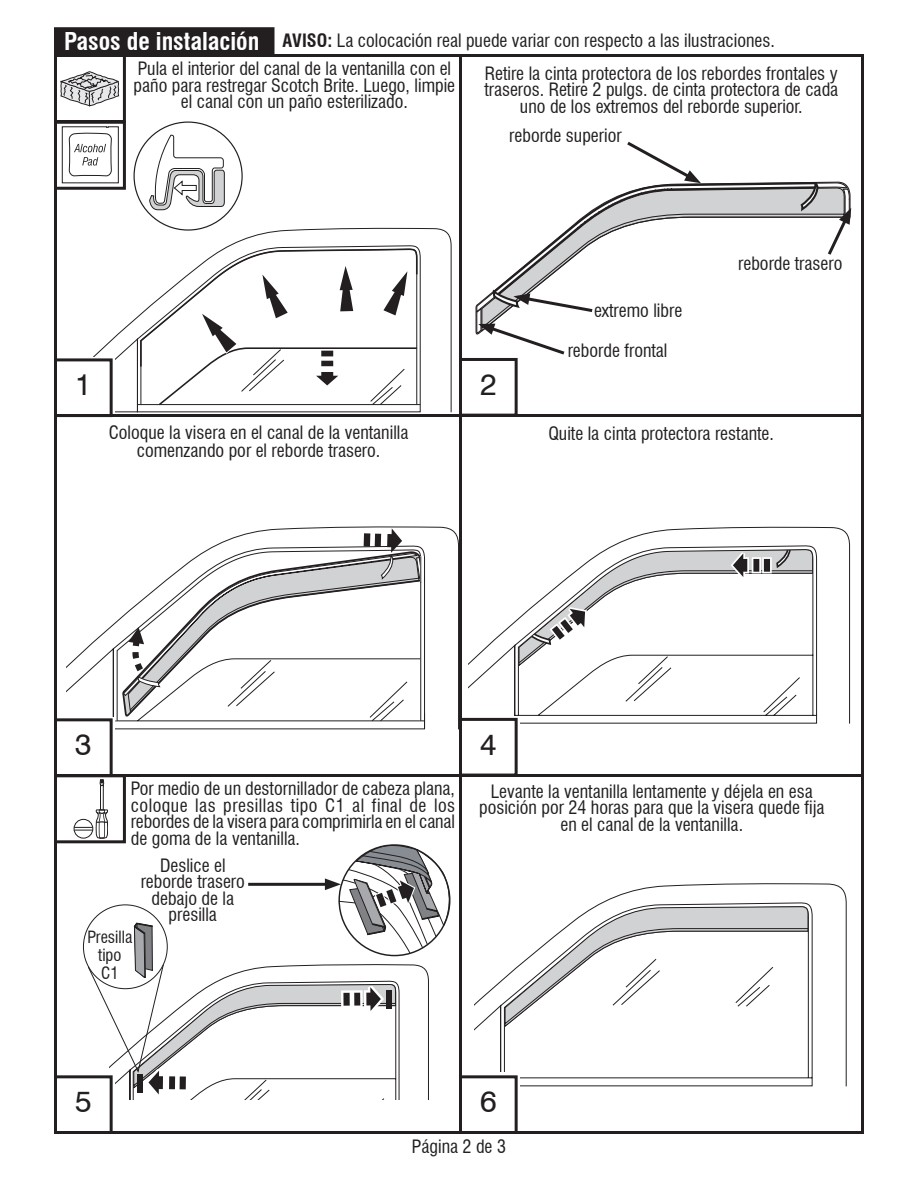
<style>
.page{position:relative;width:918px;height:1188px;background:#fff}
.page>*{position:absolute;margin:0;border:0;box-sizing:border-box;transform-origin:0 0}
.t1{font:30px "Swiss 721 BT";color:#231f20}
.t2{font:700 condensed 24px "Swiss 721 BT";color:#fff}
.Body_Text{font:condensed 18px/16.5px "Swiss 721 BT";color:#231f20;text-align:center}
.Body_Text-2{font:condensed 16.5px/18px "Swiss 721 BT";color:#231f20;text-align:center}
.s1{font-weight:700}
</style>
<div class="page">
<svg style="left:474px;top:883px;width:373px;height:203px"></svg>
<svg style="left:504px;top:907px;width:305px;height:121px"></svg>
<svg style="left:468px;top:526px;width:382px;height:198px"></svg>
<svg style="left:513px;top:541px;width:305px;height:129px"></svg>
<svg style="left:296px;top:526px;width:163px;height:204px"></svg>
<svg style="left:66px;top:546px;width:359px;height:184px"></svg>
<svg style="left:121px;top:549px;width:305px;height:170px"></svg>
<svg style="left:122px;top:707px;width:298px;height:7px"></svg>
<hr style="left:421px;top:557px;width:3px;height:25px;background:#fff">
<svg style="left:101px;top:528px;width:322px;height:179px"></svg>
<svg style="left:93px;top:228px;width:359px;height:185px"></svg>
<svg style="left:136px;top:246px;width:285px;height:167px"></svg>
<div style="left:461px;top:1072px;width:54px;height:55px;background:#fff"></div>
<div style="left:466px;top:1074px;width:54px;height:55px;background:#fff"></div>
<div style="left:459px;top:1075px;width:59px;height:59px;border:3px solid #231f20"></div>
<div style="left:61px;top:357px;width:54px;height:55px;background:#fff"></div>
<hr style="left:54px;top:414px;width:810px;height:3px;background:#231f20">
<div style="left:54px;top:358px;width:59px;height:59px;border:3px solid #231f20"></div>
<div style="left:55px;top:28px;width:219px;height:26px;background:#231f20"></div>
<div style="left:54px;top:27px;width:220px;height:28px;border:2px solid #231f20"></div>
<hr style="left:54px;top:774px;width:810px;height:3px;background:#231f20">
<div style="left:61px;top:717px;width:54px;height:55px;background:#fff"></div>
<div style="left:54px;top:718px;width:59px;height:59px;border:3px solid #231f20"></div>
<div style="left:466px;top:717px;width:54px;height:55px;background:#fff"></div>
<div style="left:459px;top:718px;width:59px;height:59px;border:3px solid #231f20"></div>
<div style="left:54px;top:1075px;width:59px;height:59px;border:3px solid #231f20"></div>
<div style="left:459px;top:358px;width:59px;height:59px;border:3px solid #231f20"></div>
<hr style="left:459px;top:54px;width:3px;height:1080px;background:#231f20">
<div style="left:54px;top:54px;width:72px;height:69px;border:3px solid #231f20"></div>
<svg style="left:62px;top:126px;width:57px;height:58px"></svg>
<svg style="left:60px;top:71px;width:59px;height:35px"></svg>
<div style="left:54px;top:121px;width:72px;height:69px;border:3px solid #231f20"></div>
<svg style="left:149px;top:135px;width:76px;height:75px"></svg>
<svg style="left:139px;top:248px;width:280px;height:159px"></svg>
<svg style="left:476px;top:141px;width:375px;height:214px"></svg>
<div style="left:54px;top:774px;width:72px;height:69px;border:3px solid #231f20"></div>
<svg style="left:74px;top:779px;width:34px;height:59px"></svg>
<svg style="left:87px;top:844px;width:362px;height:255px"></svg>
<p class="t2" style="left:64px;top:26px;width:197px">Pasos de instalación</p>
<p class="Body_Text" style="left:282px;top:32px;width:494px"><span class="s1">AVISO:</span> La colocación real puede variar con respecto a las ilustraciones.</p>
<p class="Body_Text" style="left:134px;top:60px;width:323px">Pula el interior del canal de la ventanilla con el paño para restregar Scotch Brite. Luego, limpie el canal con un paño esterilizado.</p>
<p class="Body_Text" style="left:484px;top:65px;width:355px">Retire la cinta protectora de los rebordes frontales y traseros. Retire 2 pulgs. de cinta protectora de cada uno de los extremos del reborde superior.</p>
<p class="Body_Text" style="left:509px;top:128px;width:114px">reborde superior</p>
<p class="t1" style="left:75px;top:367px;width:18px">1</p>
<p class="Body_Text" style="left:109px;top:424px;width:301px;line-height:18px">Coloque la visera en el canal de la ventanilla comenzando por el reborde trasero.</p>
<p class="t1" style="left:480px;top:366px;width:18px">2</p>
<p class="Body_Text" style="left:594px;top:302px;width:90px">extremo libre</p>
<p class="Body_Text" style="left:568px;top:343px;width:101px">reborde frontal</p>
<p class="Body_Text" style="left:738px;top:256px;width:106px">reborde trasero</p>
<p class="Body_Text" style="left:548px;top:426px;width:227px">Quite la cinta protectora restante.</p>
<p class="t1" style="left:75px;top:726px;width:18px">3</p>
<p class="t1" style="left:480px;top:726px;width:18px">4</p>
<p class="Body_Text" style="left:131px;top:780px;width:326px;text-align:justify">Por medio de un destornillador de cabeza plana, coloque las presillas tipo C1 al final de los rebordes de la visera para comprimirla en el canal de goma de la ventanilla.</p>
<p class="Body_Text-2" style="left:87px;top:928px;width:46px">Presilla tipo<br>C1</p>
<p class="Body_Text" style="left:141px;top:857px;width:106px">Deslice el reborde trasero debajo de la presilla</p>
<p class="Body_Text" style="left:479px;top:783px;width:347px">Levante la ventanilla lentamente y déjela en esa posición por 24 horas para que la visera quede fija en el canal de la ventanilla.</p>
<p class="t1" style="left:75px;top:1083px;width:18px">5</p>
<p class="t1" style="left:480px;top:1083px;width:18px">6</p>
<p class="Body_Text" style="left:412px;top:1138px;width:96px">Página 2 de 3</p>
</div>
